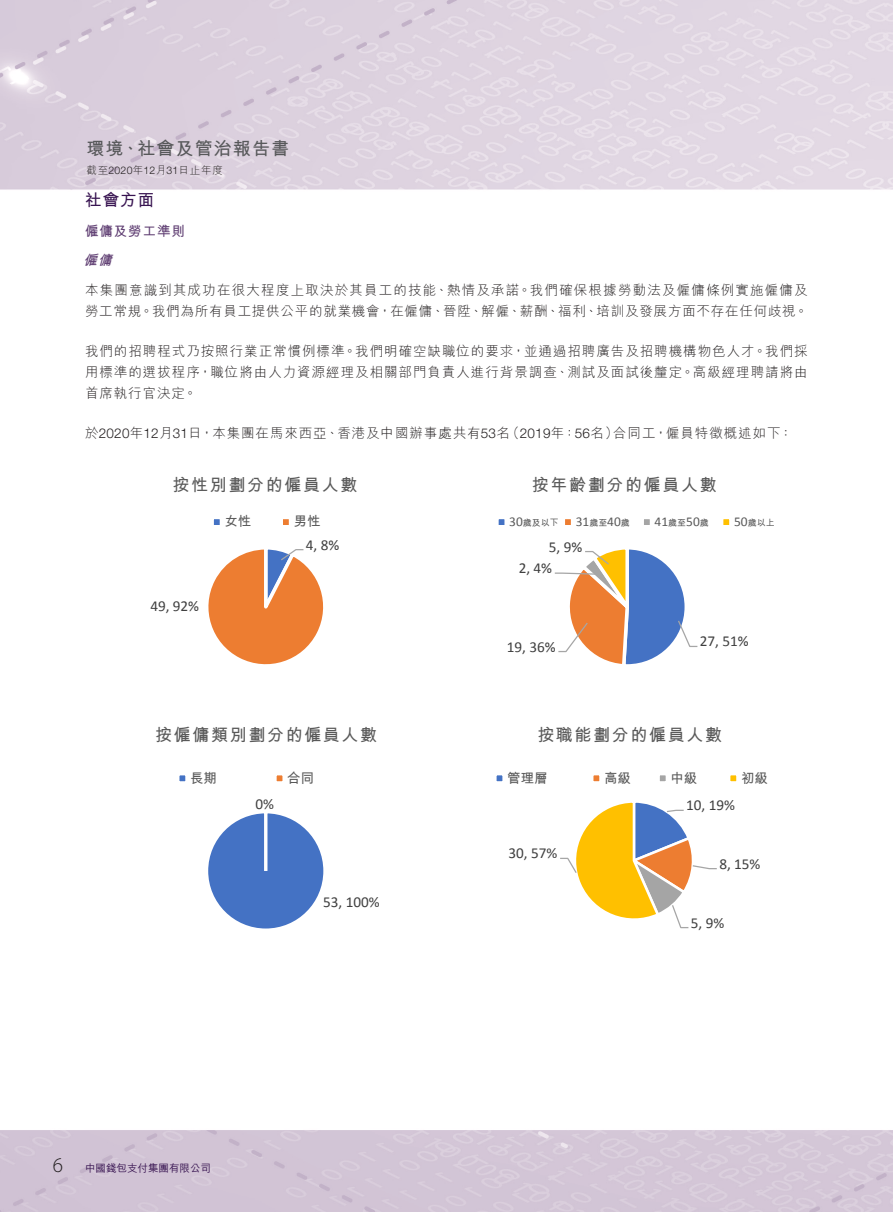
<style>
.page{position:relative;width:893px;height:1212px;background:#fff}
.page>*{position:absolute;margin:0;border:0;box-sizing:border-box;transform-origin:0 0}
.t1{font:700 18px "M Hei HK";letter-spacing:.06em;color:#57585a}
.t2{font:700 16.95px "M Hei HK";letter-spacing:.1em;color:#595959}
.t3{font:700 16.5px "M Hei HK";color:#381451}
.t4{font:15.15px "Calibri";color:#404040}
.t5{font:300 13.5px/21px "M Hei HK";letter-spacing:.07em;color:#231f20;text-align:justify}
.t6{font:300 13.5px/21px "M Hei HK";letter-spacing:.09em;color:#231f20}
.t7{font:700 13.5px "M Hei HK";color:#595959}
.t8{font:13.5px "Calibri";color:#595959}
.t9{font:700 13.5px "M Hei HK";letter-spacing:.07em;color:#5f3e72}
.t10{font:italic 700 13.5px "M Hei HK";color:#5f3e72}
.t11{font:300 10.5px "M Hei HK";letter-spacing:.075em;color:#231f20}
.t12{font:500 10.5px "M Hei HK";color:#381451}
.t13{font:700 9px "M Hei HK";color:#595959}
.s1{font-family:"Helvetica Neue LT Std"}
.s2{font-family:"Myriad Pro";font-weight:300;font-size:21px;color:#231f20}
.s3{font-family:"Calibri";font-weight:400;font-size:13.5px}
.s4{font-family:"M Hei HK";font-weight:700;font-size:9px}
</style>
<div class="page">
<img style="left:0;top:0;width:893px;height:1212px">
<svg style="left:198px;top:544px;width:135px;height:130px"></svg>
<div style="left:213px;top:518px;width:8px;height:8px;background:#4472c4"></div>
<div style="left:211px;top:517px;width:11px;height:10px;border:3px solid #fff"></div>
<div style="left:282px;top:518px;width:8px;height:8px;background:#ed7d31"></div>
<div style="left:280px;top:517px;width:11px;height:10px;border:3px solid #fff"></div>
<svg style="left:553px;top:544px;width:146px;height:125px"></svg>
<div style="left:497px;top:518px;width:9px;height:8px;background:#4472c4"></div>
<div style="left:496px;top:517px;width:11px;height:10px;border:3px solid #fff"></div>
<div style="left:564px;top:518px;width:8px;height:8px;background:#ed7d31"></div>
<div style="left:562px;top:517px;width:11px;height:10px;border:3px solid #fff"></div>
<div style="left:643px;top:518px;width:8px;height:8px;background:#a5a5a5"></div>
<div style="left:641px;top:517px;width:11px;height:10px;border:3px solid #fff"></div>
<div style="left:722px;top:518px;width:8px;height:8px;background:#ffc000"></div>
<div style="left:721px;top:517px;width:11px;height:10px;border:3px solid #fff"></div>
<svg style="left:204px;top:809px;width:124px;height:124px"></svg>
<hr style="left:264px;top:812px;width:3px;height:59px;background:#fff">
<div style="left:178px;top:774px;width:9px;height:8px;background:#4472c4"></div>
<div style="left:177px;top:773px;width:11px;height:11px;border:3px solid #fff"></div>
<div style="left:275px;top:774px;width:9px;height:8px;background:#ed7d31"></div>
<div style="left:274px;top:773px;width:11px;height:11px;border:3px solid #fff"></div>
<svg style="left:559px;top:799px;width:159px;height:130px"></svg>
<div style="left:495px;top:774px;width:9px;height:8px;background:#4472c4"></div>
<div style="left:494px;top:773px;width:11px;height:11px;border:3px solid #fff"></div>
<div style="left:592px;top:774px;width:9px;height:8px;background:#ed7d31"></div>
<div style="left:591px;top:773px;width:11px;height:11px;border:3px solid #fff"></div>
<div style="left:659px;top:774px;width:8px;height:8px;background:#a5a5a5"></div>
<div style="left:657px;top:773px;width:11px;height:11px;border:3px solid #fff"></div>
<div style="left:729px;top:774px;width:8px;height:8px;background:#ffc000"></div>
<div style="left:728px;top:773px;width:11px;height:11px;border:3px solid #fff"></div>
<h1 class="t1" style="left:86px;top:136px;width:204px">環境、社會及管治報告書</h1>
<p class="t11" style="left:86px;top:165px;width:138px">截至<span class="s1">2020</span>年<span class="s1">12</span>月<span class="s1">31</span>日止年度</p>
<p class="t3" style="left:85px;top:188px;width:71px">社會方面</p>
<p class="t9" style="left:85px;top:221px;width:102px">僱傭及勞工準則</p>
<p class="t10" style="left:84px;top:250px;width:34px">僱傭</p>
<p class="t6" style="left:85px;top:279px;width:724px">本集團意識到其成功在很大程度上取決於其員工的技能、熱情及承諾。我們確保根據勞動法及僱傭條例實施僱傭及勞工常規。我們為所有員工提供公平的就業機會，在僱傭、晉陞、解僱、薪酬、福利、培訓及發展方面不存在任何歧視。</p>
<p class="t5" style="left:85px;top:340px;width:724px">我們的招聘程式乃按照行業正常慣例標準。我們明確空缺職位的要求，並通過招聘廣告及招聘機構物色人才。我們採用標準的選拔程序，職位將由人力資源經理及相關部門負責人進行背景調查、測試及面試後釐定。高級經理聘請將由首席執行官決定。</p>
<p class="t5" style="left:85px;top:422px;width:709px">於<span class="s1">2020</span>年<span class="s1">12</span>月<span class="s1">31</span>日，本集團在馬來西亞、香港及中國辦事處共有<span class="s1">53</span>名（<span class="s1">2019</span>年：<span class="s1">56</span>名）合同工，僱員特徵概述如下：</p>
<p class="t2" style="left:173px;top:472px;width:186px">按性別劃分的僱員人數</p>
<p class="t7" style="left:225px;top:512px;width:28px">女性</p>
<p class="t7" style="left:294px;top:512px;width:28px">男性</p>
<p class="t4" style="left:150px;top:596px;width:50px">49, 92%</p>
<p class="t4" style="left:306px;top:535px;width:35px">4, 8%</p>
<p class="t2" style="left:155px;top:723px;width:224px">按僱傭類別劃分的僱員人數</p>
<p class="t7" style="left:190px;top:768px;width:28px">長期</p>
<p class="t7" style="left:287px;top:768px;width:28px">合同</p>
<p class="t4" style="left:256px;top:793px;width:20px">0%</p>
<p class="t4" style="left:323px;top:891px;width:58px">53, 100%</p>
<p class="t12" style="left:53px;top:1160px;width:160px"><span class="s2">6</span> 中國錢包支付集團有限公司</p>
<p class="t2" style="left:532px;top:472px;width:186px">按年齡劃分的僱員人數</p>
<p class="t13" style="left:509px;top:517px;width:51px"><span class="s3">30</span>歲及以下</p>
<p class="t8" style="left:576px;top:513px;width:56px">31<span class="s4">歲至</span>40<span class="s4">歲</span></p>
<p class="t8" style="left:655px;top:513px;width:56px">41<span class="s4">歲至</span>50<span class="s4">歲</span></p>
<p class="t13" style="left:734px;top:517px;width:42px"><span class="s3">50</span>歲以上</p>
<p class="t4" style="left:549px;top:537px;width:35px">5, 9%</p>
<p class="t4" style="left:519px;top:559px;width:35px">2, 4%</p>
<p class="t4" style="left:507px;top:637px;width:50px">19, 36%</p>
<p class="t4" style="left:700px;top:632px;width:50px">27, 51%</p>
<p class="t2" style="left:537px;top:722px;width:186px">按職能劃分的僱員人數</p>
<p class="t7" style="left:507px;top:768px;width:42px">管理層</p>
<p class="t7" style="left:604px;top:768px;width:28px">高級</p>
<p class="t7" style="left:670px;top:768px;width:28px">中級</p>
<p class="t7" style="left:741px;top:768px;width:28px">初級</p>
<p class="t4" style="left:509px;top:843px;width:50px">30, 57%</p>
<p class="t4" style="left:686px;top:795px;width:50px">10, 19%</p>
<p class="t4" style="left:719px;top:853px;width:43px">8, 15%</p>
<p class="t4" style="left:691px;top:912px;width:35px">5, 9%</p>
</div>
